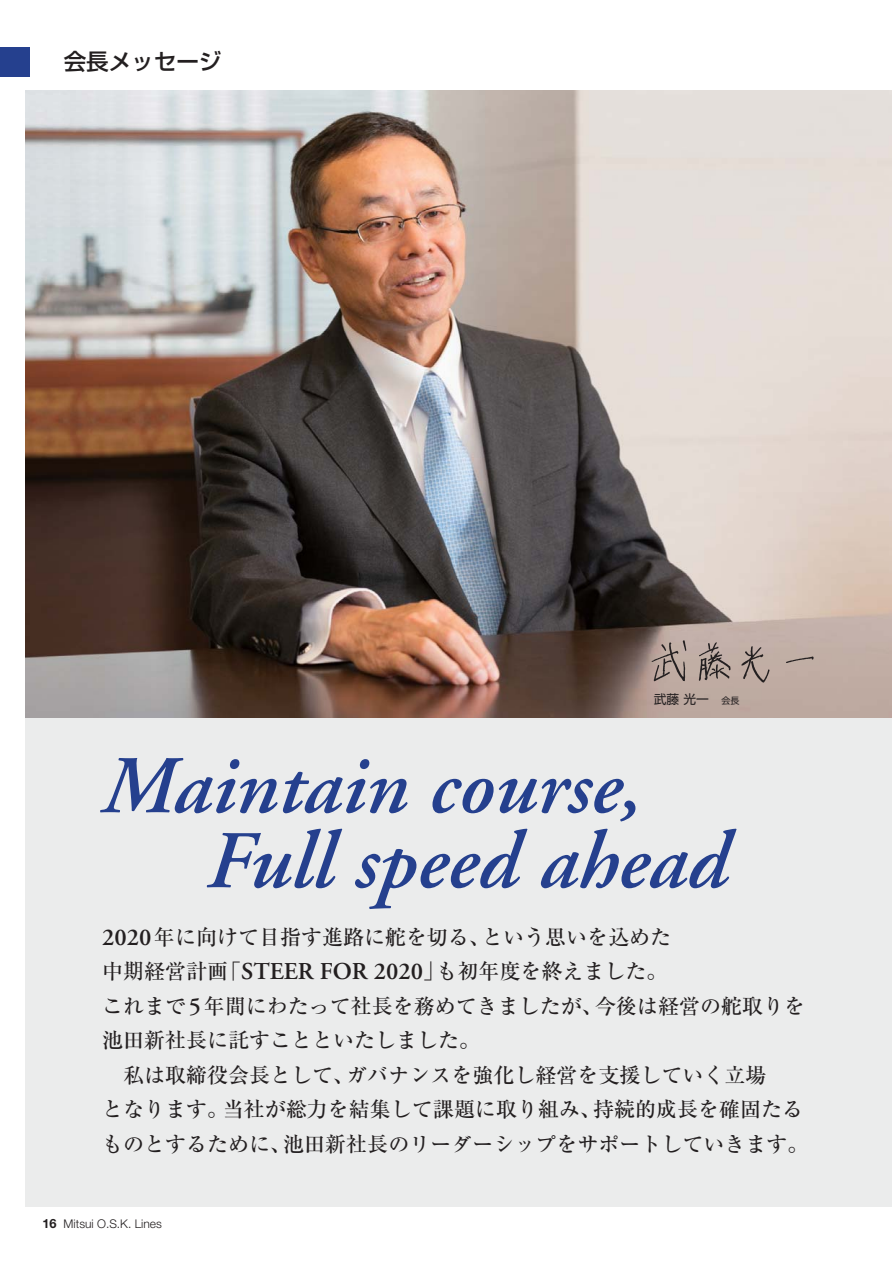
<style>
.page{position:relative;width:892px;height:1263px;background:#fff}
.page>*{position:absolute;margin:0;border:0;box-sizing:border-box;transform-origin:0 0}
.t1{font:italic 600 81.75px/75px "Adobe Garamond";color:#25408e}
.t2{font:22.5px "Shin Go Pro Medium 90 pv RKSJ H";color:#231f20}
.t3{font:21px/34.5px "Ryumin Pro Medium 90 pv RKSJ H";color:#231f20}
.t4{font:12.75px "Shin Go Pro Regular 90 pv RKSJ H";color:#231f20}
.t5{font:300 12px "Helvetica Neue";color:#231f20}
.s1{font-size:9px}
.s2{font-family:"Adobe Garamond";font-weight:600;font-size:24.15px}
.s3{font-weight:700;font-size:12.75px}
</style>
<div class="page">
<div style="left:26px;top:712px;width:866px;height:495px;background:#ebecec"></div>
<img style="left:26px;top:91px;width:866px;height:627px">
<img style="left:647px;top:635px;width:170px;height:52px">
<div style="left:0;top:47px;width:30px;height:30px;background:#25408e"></div>
<p class="t2" style="left:64px;top:53px;width:159px">会長メッセージ</p>
<p class="t4" style="left:653px;top:695px;width:87px">武藤光一　<span class="s1">会長</span></p>
<h1 class="t1" style="left:206px;top:756px;width:523px;text-indent:-104px">Maintain course,<br>Full speed ahead</h1>
<p class="t3" style="left:102px;top:923px;width:708px"><span class="s2">2020</span>年に向けて目指す進路に舵を切る、という思いを込めた<br>中期経営計画「<span class="s2">STEER FOR 2020</span>」も初年度を終えました。<br>これまで<span class="s2">5</span>年間にわたって社長を務めてきましたが、今後は経営の舵取りを池田新社長に託すことといたしました。<br>　私は取締役会長として、ガバナンスを強化し経営を支援していく立場<br>となります。当社が総力を結集して課題に取り組み、持続的成長を確固たるものとするために、池田新社長のリーダーシップをサポートしていきます。</p>
<p class="t5" style="left:43px;top:1219px;width:121px"><span class="s3">16</span> Mitsui O.S.K. Lines</p>
</div>
